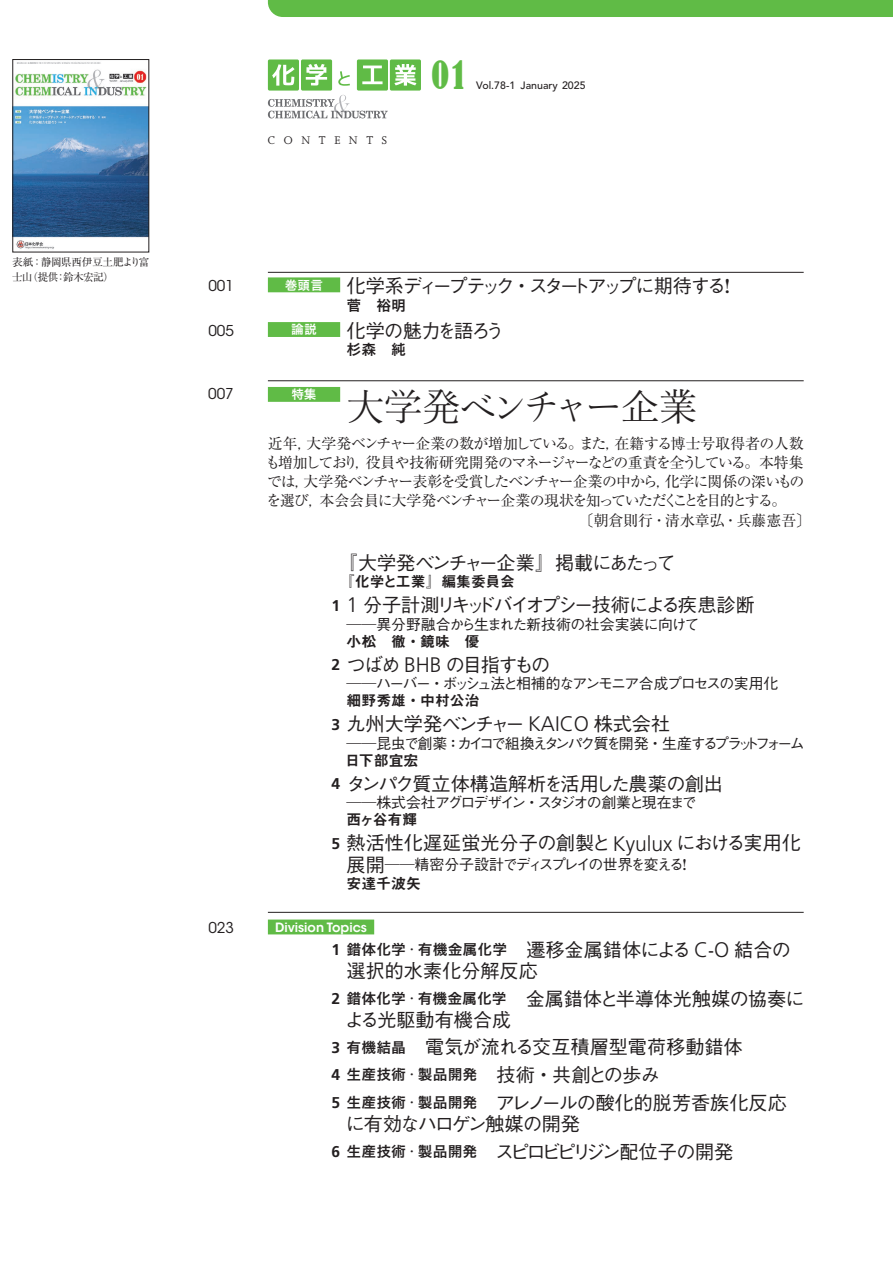
<style>
.page{position:relative;width:893px;height:1263px;background:#fff}
.page>*{position:absolute;margin:0;border:0;box-sizing:border-box;transform-origin:0 0}
.t1{font:100 38.25px "Iwa O Min Pro";color:#231f20}
.t2{font:condensed 36.15px "Bernard";color:#60bb46}
.t3{font:500 19.2px/27.6px "Gothic BBB Pr 6";color:#231f20}
.t4{font:500 19.2px/21.3px "Gothic BBB Pr 6";letter-spacing:-.005em;color:#231f20}
.t5{font:500 19.2px/27.6px "Gothic BBB Pr 6";letter-spacing:-.06em;color:#231f20}
.t6{font:500 19.2px "Gothic BBB Pr 6";letter-spacing:-.16em;color:#231f20}
.t7{font:500 19.2px "Gothic BBB Pr 6";letter-spacing:-.12em;color:#231f20}
.t8{font:500 19.2px "Gothic BBB Pr 6";letter-spacing:-.03em;color:#231f20}
.t9{font:500 19.2px "Gothic BBB Pr 6";letter-spacing:-.13em;color:#231f20}
.t10{font:500 19.2px "Gothic BBB Pr 6";letter-spacing:-.095em;color:#231f20}
.t11{font:500 14.85px "Gothic BBB Pr 6";letter-spacing:-.115em;color:#231f20}
.t12{font:14.85px "Midashi Go Pr 6 MB31";color:#231f20}
.t13{font:14.85px "Ryumin Pr 6";letter-spacing:-.095em;color:#231f20}
.t14{font:14.85px "Ryumin Pr 6";letter-spacing:-.065em;color:#231f20}
.t15{font:14.85px "Ryumin Pr 6";letter-spacing:-.03em;color:#231f20}
.t16{font:14.85px "Ryumin Pr 6";letter-spacing:-.1em;color:#231f20}
.t17{font:500 14.85px "Gothic BBB Pr 6";letter-spacing:-.16em;color:#231f20}
.t18{font:500 14.85px "Gothic BBB Pr 6";letter-spacing:-.035em;color:#231f20}
.t19{font:14.85px "Ryumin Pr 6";color:#231f20}
.t20{font:14.85px "ITC Avant Garde Std";color:#231f20}
.t21{font:14.85px "Koburina Go Std W6";color:#231f20}
.t22{font:600 12.75px "ITC Avant Garde Std";color:#fff}
.t23{font:12.75px "Joanna MT Std";color:#231f20}
.t24{font:12.75px "Koburina Go Std W6";color:#fff}
.t25{font:10.65px/14.9px "Ryumin Pr 6";letter-spacing:-.05em;color:#231f20}
.t26{font:500 10.65px "Avenir LT Std";color:#231f20}
.s1{font-family:"Midashi Min Pr 6 MA31";font-weight:400}
.s2{font-family:"Yutuki 5 Go K Std W2";font-weight:400}
.s3{font-family:"Ryumin Pr 6";font-weight:300}
.s4{font-family:"Frutiger LT Std";font-weight:700;font-size:15.6px}
.s5{font-family:"Frutiger LT Std";font-weight:300;font-size:21px}
.s6{font-family:"Shin Go Pr 6";font-weight:300;font-stretch:expanded}
.s7{font-size:19.2px}
.s8{font-family:"Koburina Go Std W6";font-weight:400;font-size:14.85px}
.s9{font-family:"Ryumin Pr 6";font-weight:300;font-size:14.85px}
</style>
<div class="page">
<div style="left:268px;top:0;width:625px;height:17px;background:#60bb46"></div>
<hr style="left:268px;top:272px;width:536px;height:1px;background:#231f20">
<div style="left:268px;top:59px;width:31px;height:32px;background:#60bb46;border-radius:2px"></div>
<div style="left:301px;top:59px;width:31px;height:32px;background:#60bb46;border-radius:2px"></div>
<div style="left:357px;top:59px;width:31px;height:32px;background:#60bb46;border-radius:2px"></div>
<div style="left:390px;top:59px;width:31px;height:32px;background:#60bb46;border-radius:2px"></div>
<svg style="left:272px;top:64px;width:23px;height:22px"></svg>
<svg style="left:306px;top:64px;width:21px;height:22px"></svg>
<svg style="left:338px;top:71px;width:12px;height:15px"></svg>
<svg style="left:362px;top:66px;width:21px;height:18px"></svg>
<svg style="left:394px;top:64px;width:22px;height:22px"></svg>
<svg style="left:268px;top:95px;width:120px;height:23px"></svg>
<div style="left:268px;top:277px;width:72px;height:15px;background:#60bb46"></div>
<div style="left:268px;top:322px;width:72px;height:15px;background:#60bb46"></div>
<hr style="left:268px;top:380px;width:536px;height:1px;background:#231f20">
<div style="left:268px;top:387px;width:72px;height:15px;background:#60bb46"></div>
<hr style="left:268px;top:912px;width:536px;height:1px;background:#231f20">
<div style="left:268px;top:919px;width:106px;height:15px;background:#60bb46"></div>
<img style="left:15px;top:62px;width:132px;height:187px">
<div style="left:13px;top:59px;width:136px;height:193px;border:1px solid #231f20"></div>
<p class="t25" style="left:12px;top:254px;width:139px">表紙：静岡県西伊豆土肥より富士山（提供：鈴木宏記）</p>
<p class="t23" style="left:268px;top:133px;width:121px">C O N T E N T S</p>
<h2 class="t2" style="left:432px;top:54px;width:36px">01</h2>
<p class="t26" style="left:476px;top:79px;width:111px">Vol.78-1 January 2025</p>
<p class="t20" style="left:208px;top:276px;width:27px">001</p>
<p class="t6" style="left:285px;top:271px;width:453px"><sup>巻頭言</sup> 化学系ディープテック<span class="s1">・</span>スタートアップに期待する<span class="s1">！</span></p>
<p class="t21" style="left:347px;top:294px;width:61px">菅　裕明</p>
<p class="t20" style="left:208px;top:321px;width:27px">005</p>
<p class="t24" style="left:291px;top:320px;width:27px">論説</p>
<p class="t5" style="left:347px;top:316px;width:159px">化学の魅力を語ろう</p>
<p class="t21" style="left:347px;top:338px;width:61px">杉森　純</p>
<p class="t20" style="left:208px;top:385px;width:27px">007</p>
<p class="t24" style="left:291px;top:385px;width:27px">特集</p>
<h1 class="t1" style="left:346px;top:381px;width:353px">大学発<span class="s2">ベンチャー</span>企業</h1>
<p class="t15" style="left:268px;top:432px;width:537px">近年，大学発ベンチャー企業の数が増加している。また，在籍する博士号取得者の人数</p>
<p class="t13" style="left:266px;top:451px;width:540px">も増加しており，役員や技術研究開発のマネージャーなどの重責を全うしている。本特集</p>
<p class="t14" style="left:267px;top:470px;width:538px">では，大学発ベンチャー表彰を受賞したベンチャー企業の中から，化学に関係の深いもの</p>
<p class="t16" style="left:266px;top:489px;width:521px">を選び，本会会員に大学発ベンチャー企業の現状を知っていただくことを目的とする。</p>
<p class="t19" style="left:579px;top:508px;width:234px">〔朝倉則行・清水章弘・兵藤憲吾〕</p>
<p class="t9" style="left:338px;top:547px;width:339px"><span class="s3">『</span>大学発ベンチャー企業<span class="s3">』</span>掲載にあたって</p>
<p class="t12" style="left:339px;top:570px;width:177px">『化学と工業』編集委員会</p>
<p class="t7" style="left:331px;top:589px;width:425px"><span class="s4">1</span> <span class="s5">1</span> 分子計測リキッドバイオプシー技術による疾患診断</p>
<p class="t18" style="left:347px;top:612px;width:354px"><span class="s6">――</span>異分野融合から生まれた新技術の社会実装に向けて</p>
<p class="t12" style="left:347px;top:629px;width:135px">小松　徹・鏡味　優</p>
<p class="t10" style="left:331px;top:649px;width:220px"><span class="s4">2</span> つばめ <span class="s5">BHB</span> の目指すもの</p>
<p class="t11" style="left:347px;top:672px;width:433px"><span class="s6">――</span>ハーバー<span class="s1">・</span>ボッシュ法と相補的なアンモニア合成プロセスの実用化</p>
<p class="t12" style="left:347px;top:689px;width:135px">細野秀雄・中村公治</p>
<p class="t4" style="left:331px;top:712px;width:340px"><span class="s4">3</span> 九州大学発ベンチャー <span class="s5">KAICO</span> 株式会社</p>
<p class="t17" style="left:347px;top:731px;width:460px"><span class="s6">――</span>昆虫で創薬<span class="s1">：</span>カイコで組換えタンパク質を開発<span class="s1">・</span>生産するプラットフォーム</p>
<p class="t12" style="left:345px;top:748px;width:75px">日下部宜宏</p>
<p class="t8" style="left:331px;top:768px;width:393px"><span class="s4">4</span> タンパク質立体構造解析を活用した農薬の創出</p>
<p class="t11" style="left:347px;top:791px;width:352px"><span class="s6">――</span>株式会社アグロデザイン<span class="s1">・</span>スタジオの創業と現在まで</p>
<p class="t12" style="left:347px;top:808px;width:72px">西ヶ谷有輝</p>
<p class="t3" style="left:331px;top:828px;width:471px"><span class="s4">5</span> 熱活性化遅延蛍光分子の創製と<span class="s5">Kyulux</span> における実用化</p>
<p class="t11" style="left:347px;top:852px;width:347px"><span class="s7">展開</span><span class="s6">――</span>精密分子設計でディスプレイの世界を変える<span class="s1">！</span></p>
<p class="t12" style="left:347px;top:872px;width:76px">安達千波矢</p>
<p class="t20" style="left:208px;top:919px;width:27px">023</p>
<p class="t22" style="left:275px;top:919px;width:94px">Division Topics</p>
<p class="t3" style="left:347px;top:937px;width:446px;line-height:21.3px;text-indent:-15px"><span class="s4">1</span> <span class="s8">錯体化学</span><span class="s9">・</span><span class="s8">有機金属化学</span>　遷移金属錯体による<span class="s5">C</span>-<span class="s5">O</span> 結合の選択的水素化分解反応</p>
<p class="t4" style="left:345px;top:986px;width:461px;text-indent:-13px"><span class="s4">2</span> <span class="s8">錯体化学</span><span class="s9">・</span><span class="s8">有機金属化学</span>　金属錯体と半導体光触媒の協奏による光駆動有機合成</p>
<p class="t3" style="left:331px;top:1032px;width:457px"><span class="s4">3</span> <span class="s8">有機結晶</span>　電気が流れる交互積層型電荷移動錯体<br><span class="s4">4</span> <span class="s8">生産技術</span><span class="s9">・</span><span class="s8">製品開発</span>　技術<span class="s1">・</span>共創との歩み<br><span class="s4">5</span> <span class="s8">生産技術</span><span class="s9">・</span><span class="s8">製品開発</span>　アレノールの酸化的脱芳香族化反応</p>
<p class="t5" style="left:331px;top:1109px;width:403px;text-indent:14px">に有効なハロゲン触媒の開発<br><span class="s4">6</span> <span class="s8">生産技術</span><span class="s9">・</span><span class="s8">製品開発</span>　スピロビピリジン配位子の開発</p>
</div>
